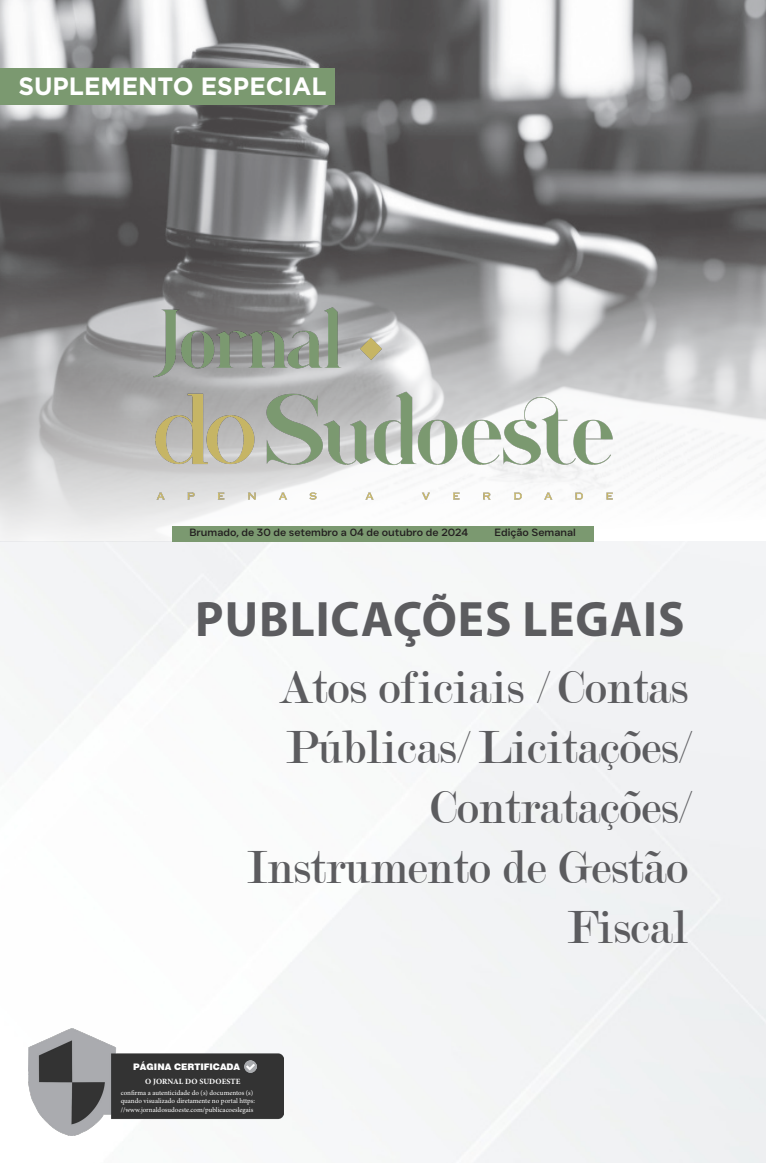
<style>
.page{position:relative;width:766px;height:1163px;background:#fff}
.page>*{position:absolute;margin:0;border:0;box-sizing:border-box;transform-origin:0 0}
.t1{font:50px/60px "Modern";color:#5c5c5f}
.t2{font:700 50px "Myriad Pro";letter-spacing:.02em;color:#5c5c5f}
.t3{font:700 25px "Gotham";color:#fff}
.Texto{font:500 10.5px "JUST Sans";color:#231f20;scale:1.04 1}
.t4{font:900 9px "Swiss 721 BT";color:#fff}
.t5{font:700 8px "Minion Pro";letter-spacing:.01em;color:#fff}
.t6{font:7px/8.4px "Minion Pro";color:#fff}
</style>
<div class="page">
<img style="left:0;top:0;width:765px;height:1162px">
<img style="left:28px;top:1028px;width:255px;height:106px">
<svg style="left:245px;top:1060px;width:12px;height:12px"></svg>
<div style="left:172px;top:526px;width:421px;height:15px;background:#7b9970"></div>
<div style="left:0;top:68px;width:334px;height:37px;background:#7b9970"></div>
<img style="left:87px;top:291px;width:591px;height:228px">
<p class="t3" style="left:18px;top:69px;width:310px">SUPLEMENTO ESPECIAL</p>
<p class="Texto" style="left:189px;top:526px;width:269px">Brumado, de 30 de setembro a 04 de outubro de 2024</p>
<p class="Texto" style="left:494px;top:526px;width:80px">Edição Semanal</p>
<p class="t2" style="left:195px;top:586px;width:490px">PUBLICAÇÕES LEGAIS</p>
<p class="t1" style="left:278px;top:657px;width:411px">Atos oficiais / Contas<br>Públicas/ Licitações/</p>
<p class="t1" style="left:247px;top:777px;width:442px;text-align:right">Contratações/<br>Instrumento de Gestão<br>Fiscal</p>
<p class="t4" style="left:133px;top:1061px;width:108px">PÁGINA CERTIFICADA</p>
<p class="t5" style="left:145px;top:1075px;width:96px">O JORNAL DO SUDOESTE</p>
<p class="t6" style="left:121px;top:1088px;width:136px">confirma a autenticidade do (s) documentos (s) quando visualizado diretamente no portal https:</p>
<p class="t6" style="left:121px;top:1105px;width:134px">//www.jornaldosudoeste.com/publicacoeslegais</p>
</div>
